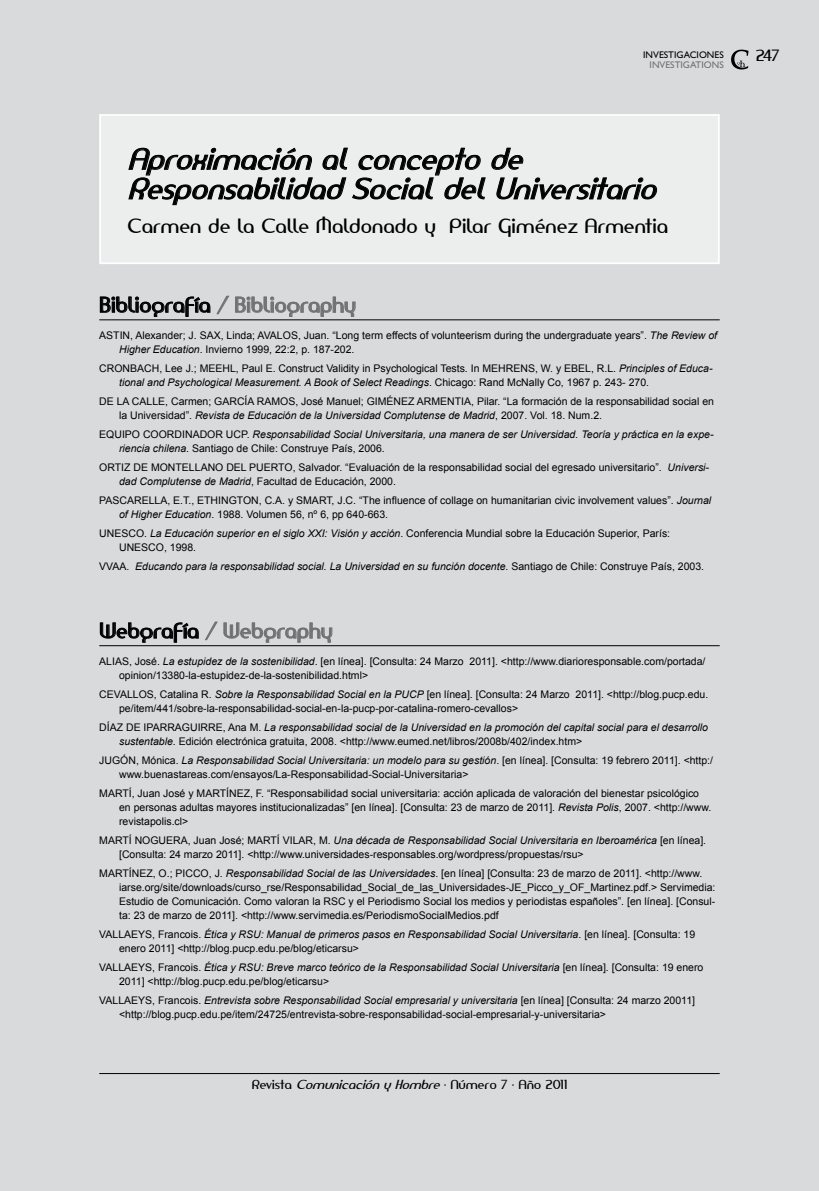
<style>
.page{position:relative;width:819px;height:1191px;background:#d9dadb}
.page>*{position:absolute;margin:0;border:0;box-sizing:border-box;transform-origin:0 0}
.t1{font:italic 28.18px/29.6px "Amerika Sans";color:#000}
.t2{font:20.3px "Amerika Sans";color:#707172}
.t3{font:19.25px "Amerika Sans";color:#000}
.t4{font:15.22px "Amerika Sans";color:#000}
.t5{font:12.25px "Amerika Sans";color:#000}
.t6{font:10.5px/14px "Arial";color:#000}
.t7{font:italic 10.5px/14px "Arial";color:#000}
.t8{font:9.62px "Gill Sans";color:#000}
.t9{font:9.62px "Gill Sans";color:#707172}
.s1{color:#000}
.s2{font-style:italic}
.s3{font-style:normal}
</style>
<div class="page">
<hr style="left:99px;top:1073px;width:620px;height:1px;background:#000">
<svg style="left:731px;top:50px;width:17px;height:19px"></svg>
<div style="left:99px;top:114px;width:620px;height:150px;background:#eceded;border:2px solid #fff"></div>
<svg style="left:128px;top:147px;width:529px;height:59px"></svg>
<svg style="left:100px;top:295px;width:256px;height:22px"></svg>
<hr style="left:99px;top:319px;width:620px;height:1px;background:#000">
<svg style="left:99px;top:622px;width:100px;height:21px"></svg>
<svg style="left:205px;top:621px;width:128px;height:22px"></svg>
<hr style="left:99px;top:645px;width:620px;height:1px;background:#000">
<p class="t8" style="left:643px;top:50px;width:82px">INVESTIGACIONES</p>
<h3 class="t4" style="left:755px;top:45px;width:25px">247</h3>
<p class="t9" style="left:649px;top:59px;width:76px">INVESTIGATIONS</p>
<h1 class="t1" style="left:127px;top:144px;width:539px">Aproximaciónalconceptode<br>ResponsabilidadSocialdelUniversitario</h1>
<h3 class="t3" style="left:127px;top:213px;width:542px">Carmen de la Calle Maldonado y Pilar Giménez Armentia</h3>
<h2 class="t2" style="left:99px;top:292px;width:258px"><span class="s1">Bibliografía</span> / Bibliography</h2>
<p class="t6" style="left:119px;top:329px;width:599px;text-indent:-20px">ASTIN, Alexander; J. SAX, Linda; AVALOS, Juan. “Long term effects of volunteerism during the undergraduate years”. <span class="s2">The Review of<br>Higher Education</span>. Invierno 1999, 22:2, p. 187-202.</p>
<p class="t6" style="left:119px;top:362px;width:595px;text-indent:-20px">CRONBACH, Lee J.; MEEHL, Paul E. Construct Validity in Psychological Tests. In MEHRENS, W. y EBEL, R.L. <span class="s2">Principles of Educa&shy;tional and Psychological Measurement. A Book of Select Readings</span>. Chicago: Rand McNally Co, 1967 p. 243- 270.</p>
<p class="t6" style="left:119px;top:395px;width:596px;text-indent:-20px">DE LA CALLE, Carmen; GARCÍA RAMOS, José Manuel; GIMÉNEZ ARMENTIA, Pilar. “La formación de la responsabilidad social en la Universidad”. <span class="s2">Revista de Educación de la Universidad Complutense de Madrid</span>, 2007. Vol. 18. Num.2.</p>
<p class="t7" style="left:119px;top:428px;width:596px;text-indent:-20px"><span class="s3">EQUIPO COORDINADOR UCP.</span> Responsabilidad Social Universitaria, una manera de ser Universidad. Teoría y práctica en la expe&shy;riencia chilena<span class="s3">. Santiago de Chile: Construye País, 2006.</span></p>
<p class="t6" style="left:119px;top:461px;width:591px;text-indent:-20px">ORTIZ DE MONTELLANO DEL PUERTO, Salvador. “Evaluación de la responsabilidad social del egresado universitario”. <span class="s2">Universi&shy;dad Complutense de Madrid</span>, Facultad de Educación, 2000.</p>
<p class="t6" style="left:119px;top:494px;width:593px;text-indent:-20px">PASCARELLA, E.T., ETHINGTON, C.A. y SMART, J.C. “The influence of collage on humanitarian civic involvement values”. <span class="s2">Journal of Higher Education</span>. 1988. Volumen 56, nº 6, pp 640-663.</p>
<p class="t6" style="left:119px;top:527px;width:552px;text-indent:-20px">UNESCO. <span class="s2">La Educación superior en el siglo XXI: Visión y acción</span>. Conferencia Mundial sobre la Educación Superior, París:<br>UNESCO, 1998.</p>
<p class="t7" style="left:99px;top:560px;width:606px"><span class="s3">VVAA.</span> Educando para la responsabilidad social. La Universidad en su función docente<span class="s3">. Santiago de Chile: Construye País, 2003.</span></p>
<h2 class="t2" style="left:99px;top:618px;width:235px"><span class="s1">Webgrafía</span> / Webgraphy</h2>
<p class="t6" style="left:119px;top:655px;width:588px;text-indent:-20px">ALIAS, José. <span class="s2">La estupidez de la sostenibilidad</span>. [en línea]. [Consulta: 24 Marzo 2011]. &lt;http://www.diarioresponsable.com/portada/ opinion/13380-la-estupidez-de-la-sostenibilidad.html&gt;</p>
<p class="t6" style="left:119px;top:687px;width:590px;text-indent:-20px">CEVALLOS, Catalina R. <span class="s2">Sobre la Responsabilidad Social en la PUCP</span> [en línea]. [Consulta: 24 Marzo 2011]. &lt;http://blog.pucp.edu. pe/item/441/sobre-la-responsabilidad-social-en-la-pucp-por-catalina-romero-cevallos&gt;</p>
<p class="t6" style="left:119px;top:720px;width:590px;text-indent:-20px">DÍAZ DE IPARRAGUIRRE, Ana M. <span class="s2">La responsabilidad social de la Universidad en la promoción del capital social para el desarrollo sustentable</span>. Edición electrónica gratuita, 2008. &lt;http://www.eumed.net/libros/2008b/402/index.htm&gt;</p>
<p class="t6" style="left:119px;top:753px;width:595px;text-indent:-20px">JUGÓN, Mónica. <span class="s2">La Responsabilidad Social Universitaria: un modelo para su gestión</span>. [en línea]. [Consulta: 19 febrero 2011]. &lt;http:/ www.buenastareas.com/ensayos/La-Responsabilidad-Social-Universitaria&gt;</p>
<p class="t6" style="left:119px;top:786px;width:593px;text-indent:-20px">MARTÍ, Juan José y MARTÍNEZ, F. “Responsabilidad social universitaria: acción aplicada de valoración del bienestar psicológico en personas adultas mayores institucionalizadas” [en línea]. [Consulta: 23 de marzo de 2011]. <span class="s2">Revista Polis</span>, 2007. &lt;http://www. revistapolis.cl&gt;</p>
<p class="t6" style="left:119px;top:833px;width:588px;text-indent:-20px">MARTÍ NOGUERA, Juan José; MARTÍ VILAR, M. <span class="s2">Una década de Responsabilidad Social Universitaria en Iberoamérica</span> [en línea]. [Consulta: 24 marzo 2011]. &lt;http://www.universidades-responsables.org/wordpress/propuestas/rsu&gt;</p>
<p class="t6" style="left:119px;top:866px;width:598px;text-indent:-20px">MARTÍNEZ, O.; PICCO, J. <span class="s2">Responsabilidad Social de las Universidades</span>. [en línea] [Consulta: 23 de marzo de 2011]. &lt;http://www. iarse.org/site/downloads/curso_rse/Responsabilidad_Social_de_las_Universidades-JE_Picco_y_OF_Martinez.pdf.&gt; Servimedia:<br>Estudio de Comunicación. Como valoran la RSC y el Periodismo Social los medios y periodistas españoles”. [en línea]. [Consul&shy;ta: 23 de marzo de 2011]. &lt;http://www.servimedia.es/PeriodismoSocialMedios.pdf</p>
<p class="t6" style="left:119px;top:927px;width:577px;text-indent:-20px">VALLAEYS, Francois. <span class="s2">Ética y RSU: Manual de primeros pasos en Responsabilidad Social Universitaria</span>. [en línea]. [Consulta: 19 enero 2011] &lt;http://blog.pucp.edu.pe/blog/eticarsu&gt;</p>
<p class="t6" style="left:119px;top:960px;width:585px;text-indent:-20px">VALLAEYS, Francois. <span class="s2">Ética y RSU: Breve marco teórico de la Responsabilidad Social Universitaria</span> [en línea]. [Consulta: 19 enero<br>2011] &lt;http://blog.pucp.edu.pe/blog/eticarsu&gt;</p>
<p class="t6" style="left:119px;top:993px;width:577px;text-indent:-20px">VALLAEYS, Francois. <span class="s2">Entrevista sobre Responsabilidad Social empresarial y universitaria</span> [en línea] [Consulta: 24 marzo 20011] &lt;http://blog.pucp.edu.pe/item/24725/entrevista-sobre-responsabilidad-social-empresarial-y-universitaria&gt;</p>
<p class="t5" style="left:252px;top:1076px;width:317px">R ev i s t a <span class="s2">ComunicaciónyHombre</span>· N ú m e r o 7 · A ñ o 2 01 1</p>
</div>
